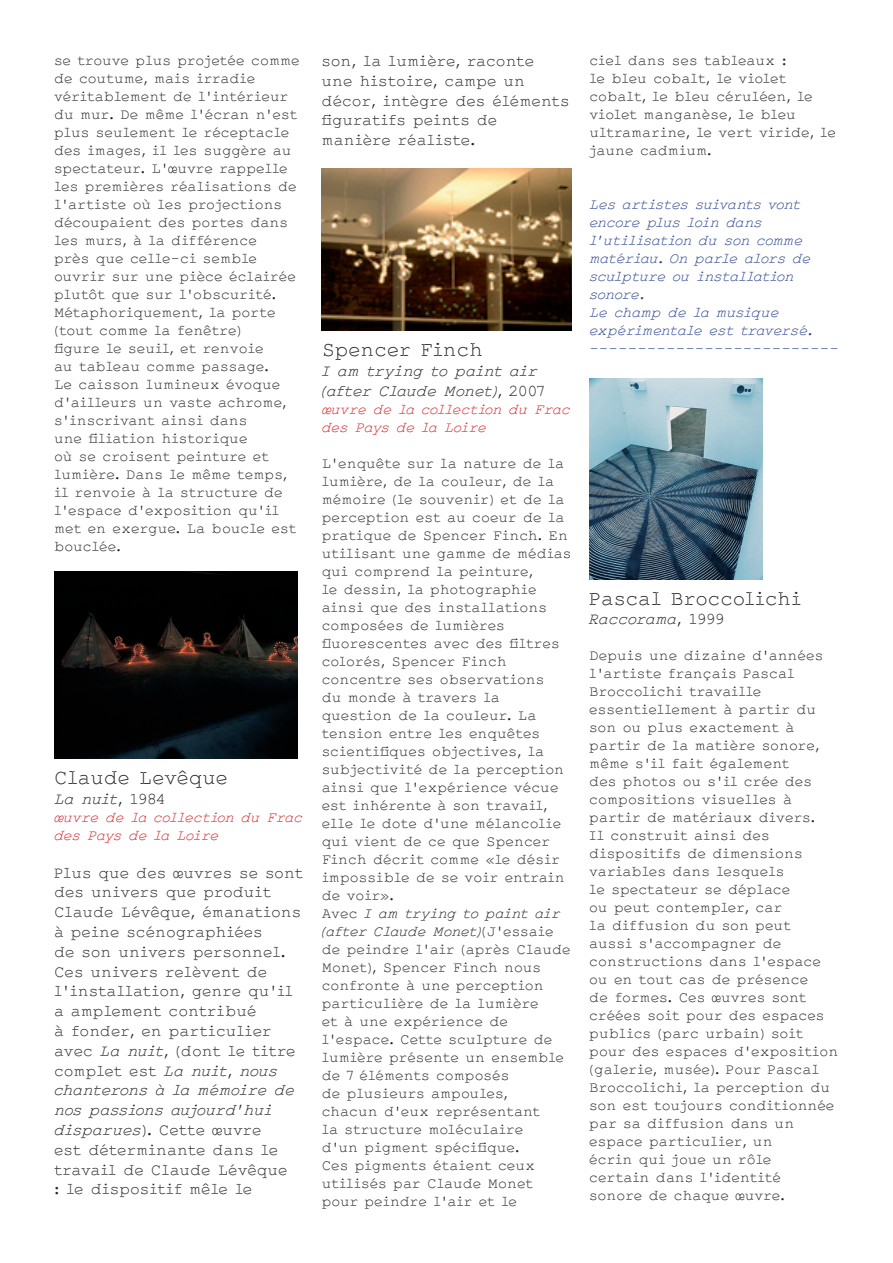
<style>
.page{position:relative;width:893px;height:1263px;background:#fff}
.page>*{position:absolute;margin:0;border:0;box-sizing:border-box;transform-origin:0 0}
.t1{font:21px "Frac Ki";color:#231f20}
.t2{font:16.5px/19.8px "Frac Ki";color:#231f20}
.t3{font:italic 16.5px/19.8px "Frac Ki";color:#231f20}
.t4{font:15px/18px "Frac Ki";color:#231f20}
.t5{font:italic 15px/18px "Frac Ki";color:#253f8e}
.t6{font:italic 15px/18px "Frac Ki";letter-spacing:-.02em;color:#d1232a}
.t7{font:15px "Frac Ki";color:#253f8e}
.s1{font-style:normal}
.s2{font-style:italic}
</style>
<div class="page">
<img style="left:54px;top:572px;width:244px;height:187px">
<img style="left:322px;top:168px;width:249px;height:163px">
<img style="left:589px;top:378px;width:174px;height:201px">
<p class="t4" style="left:54px;top:52px;width:247px">se trouve plus projetée comme de coutume, mais irradie véritablement de l’intérieur du mur. De même l’écran n’est plus seulement le réceptacle des images, il les suggère au spectateur. L’œuvre rappelle les premières réalisations de l’artiste où les projections découpaient des portes dans les murs, à la différence<br>près que celle-ci semble ouvrir sur une pièce éclairée plutôt que sur l’obscurité.<br>Métaphoriquement, la porte (tout comme la fenêtre)<br>figure le seuil, et renvoie<br>au tableau comme passage.<br>Le caisson lumineux évoque d’ailleurs un vaste achrome, s’inscrivant ainsi dans<br>une filiation historique<br>où se croisent peinture et lumière. Dans le même temps, il renvoie à la structure de l’espace d’exposition qu’il met en exergue. La boucle est bouclée.</p>
<h1 class="t1" style="left:54px;top:767px;width:175px">Claude Levêque</h1>
<p class="t3" style="left:54px;top:789px;width:112px">La nuit<span class="s1">, 1984</span></p>
<p class="t6" style="left:54px;top:809px;width:250px">œuvre de la collection du Frac des Pays de la Loire</p>
<p class="t2" style="left:54px;top:863px;width:251px">Plus que des œuvres se sont des univers que produit<br>Claude Lévêque, émanations à peine scénographiées<br>de son univers personnel.<br>Ces univers relèvent de l’installation, genre qu’il a amplement contribué<br>à fonder, en particulier avec <span class="s2">La nuit</span>, (dont le titre complet est <span class="s2">La nuit, nous chanterons à la mémoire de nos passions aujourd’hui disparues</span>). Cette œuvre<br>est déterminante dans le travail de Claude Lévêque<br>: le dispositif mêle le</p>
<p class="t2" style="left:322px;top:52px;width:249px">son, la lumière, raconte<br>une histoire, campe un décor, intègre des éléments figuratifs peints de manière réaliste.</p>
<h1 class="t1" style="left:322px;top:340px;width:163px">Spencer Finch</h1>
<p class="t3" style="left:322px;top:362px;width:224px">I am trying to paint air (after Claude Monet)<span class="s1">, 2007</span></p>
<p class="t6" style="left:322px;top:401px;width:250px">œuvre de la collection du Frac des Pays de la Loire</p>
<p class="t4" style="left:322px;top:455px;width:251px">L’enquête sur la nature de la lumière, de la couleur, de la mémoire (le souvenir) et de la perception est au coeur de la pratique de Spencer Finch. En utilisant une gamme de médias qui comprend la peinture,<br>le dessin, la photographie ainsi que des installations composées de lumières fluorescentes avec des filtres colorés, Spencer Finch concentre ses observations<br>du monde à travers la question de la couleur. La tension entre les enquêtes scientifiques objectives, la subjectivité de la perception ainsi que l’expérience vécue est inhérente à son travail, elle le dote d’une mélancolie qui vient de ce que Spencer<br>Finch décrit comme «le désir impossible de se voir entrain de voir».<br>Avec <span class="s2">I am trying to paint air (after Claude Monet)</span>(J’essaie de peindre l’air (après Claude<br>Monet), Spencer Finch nous confronte à une perception particulière de la lumière<br>et à une expérience de l’espace. Cette sculpture de lumière présente un ensemble de 7 éléments composés<br>de plusieurs ampoules,<br>chacun d’eux représentant<br>la structure moléculaire<br>d’un pigment spécifique.<br>Ces pigments étaient ceux utilisés par Claude Monet pour peindre l’air et le</p>
<p class="t4" style="left:589px;top:52px;width:248px">ciel dans ses tableaux :<br>le bleu cobalt, le violet cobalt, le bleu céruléen, le violet manganèse, le bleu ultramarine, le vert viride, le jaune cadmium.</p>
<p class="t5" style="left:589px;top:196px;width:225px">Les artistes suivants vont encore plus loin dans l’utilisation du son comme matériau. On parle alors de sculpture ou installation sonore.<br>Le champ de la musique expérimentale est traversé.</p>
<p class="t7" style="left:589px;top:341px;width:251px">--------------------------</p>
<h1 class="t1" style="left:589px;top:588px;width:213px">Pascal Broccolichi</h1>
<p class="t3" style="left:589px;top:610px;width:136px">Raccorama<span class="s1">, 1999</span></p>
<p class="t4" style="left:589px;top:648px;width:250px">Depuis une dizaine d’années l’artiste français Pascal<br>Broccolichi travaille essentiellement à partir du son ou plus exactement à partir de la matière sonore, même s’il fait également<br>des photos ou s’il crée des compositions visuelles à partir de matériaux divers.<br>Il construit ainsi des dispositifs de dimensions variables dans lesquels<br>le spectateur se déplace<br>ou peut contempler, car<br>la diffusion du son peut<br>aussi s’accompagner de constructions dans l’espace ou en tout cas de présence<br>de formes. Ces œuvres sont créées soit pour des espaces publics (parc urbain) soit pour des espaces d’exposition (galerie, musée). Pour Pascal<br>Broccolichi, la perception du son est toujours conditionnée par sa diffusion dans un espace particulier, un<br>écrin qui joue un rôle<br>certain dans l’identité<br>sonore de chaque œuvre.</p>
</div>
